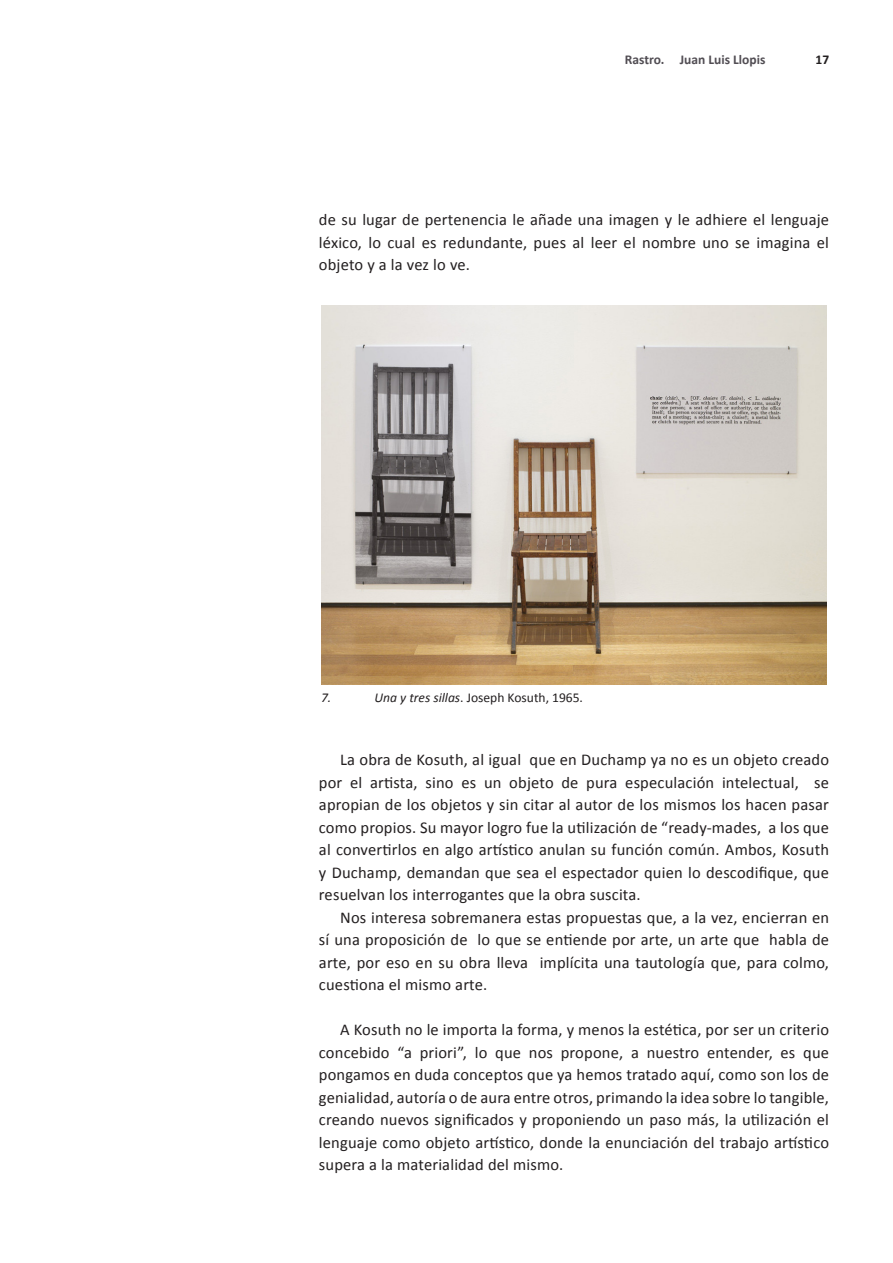
<style>
.page{position:relative;width:893px;height:1263px;background:#fff}
.page>*{position:absolute;margin:0;border:0;box-sizing:border-box;transform-origin:0 0}
.Texto_Normal{font:16.5px/22.5px "Calibri";letter-spacing:.01em;color:#231f20;text-align:justify}
.t1{font:13.5px "Calibri";color:#231f20}
.t2{font:700 13.5px "Calibri";color:#514d53}
.t3{font:700 13.5px "Calibri";color:#231f20}
.t4{font:italic 13.5px "Calibri";color:#231f20}
.s1{font-style:italic}
</style>
<div class="page">
<img style="left:321px;top:306px;width:505px;height:379px">
<p class="t2" style="left:625px;top:51px;width:142px">Rastro. Juan Luis Llopis</p>
<p class="t3" style="left:815px;top:51px;width:15px">17</p>
<p class="Texto_Normal" style="left:319px;top:207px;width:512px">de su lugar de pertenencia le añade una imagen y le adhiere el lenguaje léxico, lo cual es redundante, pues al leer el nombre uno se imagina el objeto y a la vez lo ve.</p>
<p class="t4" style="left:321px;top:689px;width:12px">7.</p>
<p class="t1" style="left:374px;top:689px;width:210px"><span class="s1">Una y tres sillas</span>. Joseph Kosuth, 1965.</p>
<p class="Texto_Normal" style="left:319px;top:747px;width:512px;text-indent:21px">La obra de Kosuth, al igual que en Duchamp ya no es un objeto creado por el artista, sino es un objeto de pura especulación intelectual, se apropian de los objetos y sin citar al autor de los mismos los hacen pasar como propios. Su mayor logro fue la utilización de “ready-mades, a los que al convertirlos en algo artístico anulan su función común. Ambos, Kosuth y Duchamp, demandan que sea el espectador quien lo descodifique, que resuelvan los interrogantes que la obra suscita.</p>
<p class="Texto_Normal" style="left:319px;top:905px;width:512px;text-indent:21px">Nos interesa sobremanera estas propuestas que, a la vez, encierran en sí una proposición de lo que se entiende por arte, un arte que habla de arte, por eso en su obra lleva implícita una tautología que, para colmo, cuestiona el mismo arte.</p>
<p class="Texto_Normal" style="left:319px;top:1017px;width:512px;text-indent:21px">A Kosuth no le importa la forma, y menos la estética, por ser un criterio concebido “a priori”, lo que nos propone, a nuestro entender, es que pongamos en duda conceptos que ya hemos tratado aquí, como son los de genialidad, autoría o de aura entre otros, primando la idea sobre lo tangible, creando nuevos significados y proponiendo un paso más, la utilización el lenguaje como objeto artístico, donde la enunciación del trabajo artístico supera a la materialidad del mismo.</p>
</div>
